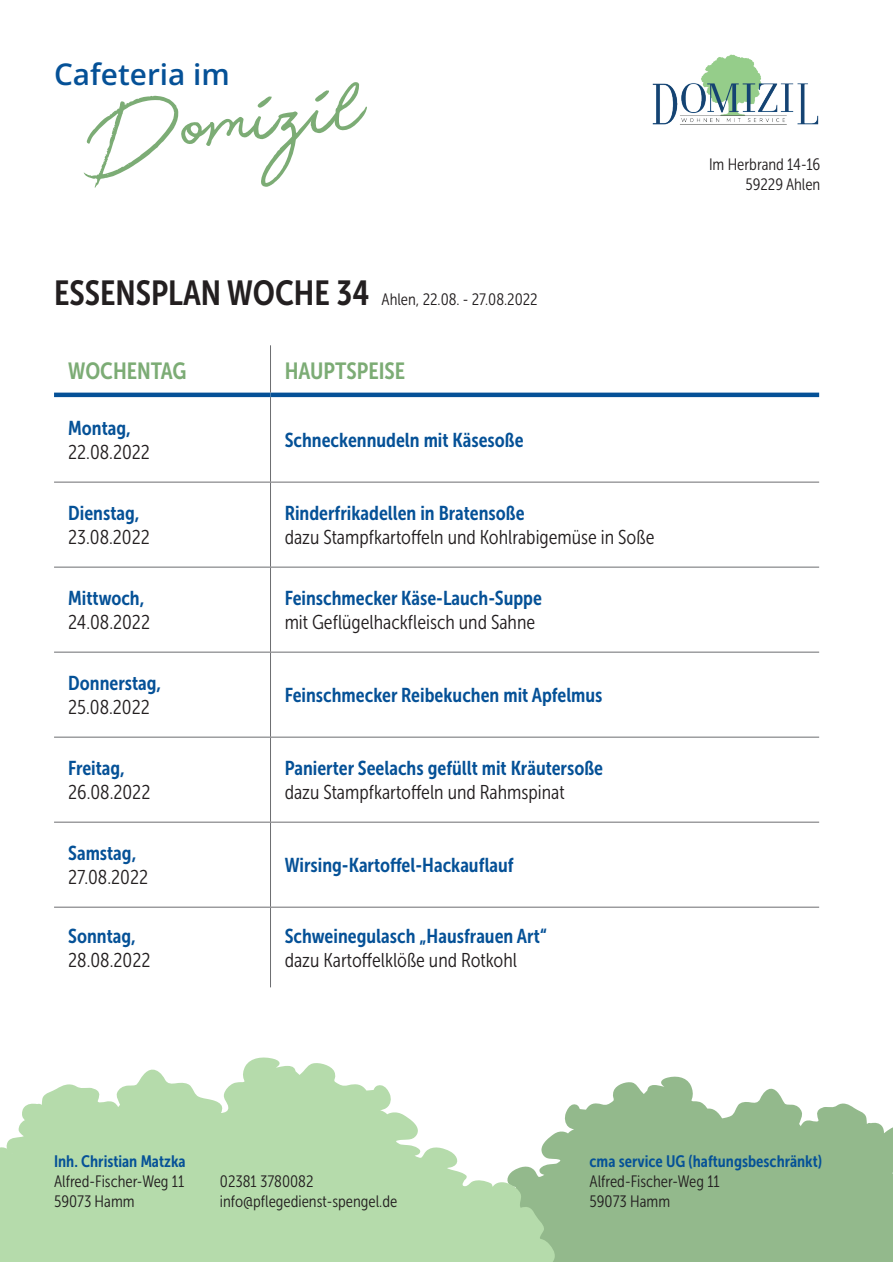
<style>
.page{position:relative;width:893px;height:1262px;background:#fff}
.page>*{position:absolute;margin:0;border:0;box-sizing:border-box;transform-origin:0 0}
.t1{font:116.1px "Beauty";color:#7cac75}
.t2{font:29.7px "Open Sans";color:#055197}
.t3{font:23.4px "Museo Sans Cond 700";color:#7cac75}
.t4{font:19.95px "Museo Sans Cond 700";color:#055197}
.t5{font:19.95px "Museo Sans Cond 300";color:#231f20}
.t6{font:16.5px/19.8px "Museo Sans Cond 300";color:#231f20}
.t7{font:16.5px "Museo Sans Cond 700";color:#055197}
.s1{font-family:"Museo Sans Cond 700";font-size:34.65px}
</style>
<div class="page">
<svg style="left:567px;top:1076px;width:326px;height:186px;background:#a2c29c"></svg>
<svg style="left:0;top:1057px;width:567px;height:205px;fill:#b5dbab"></svg>
<hr style="left:270px;top:397px;width:1px;height:85px;background:#6c6d70">
<hr style="left:54px;top:482px;width:216px;height:1px;background:#6c6d70">
<hr style="left:270px;top:482px;width:549px;height:1px;background:#6c6d70">
<hr style="left:270px;top:483px;width:1px;height:84px;background:#6c6d70">
<hr style="left:54px;top:567px;width:216px;height:1px;background:#6c6d70">
<hr style="left:270px;top:567px;width:549px;height:1px;background:#6c6d70">
<hr style="left:270px;top:568px;width:1px;height:84px;background:#6c6d70">
<hr style="left:54px;top:652px;width:216px;height:1px;background:#6c6d70">
<hr style="left:270px;top:652px;width:549px;height:1px;background:#6c6d70">
<hr style="left:270px;top:653px;width:1px;height:84px;background:#6c6d70">
<hr style="left:54px;top:737px;width:216px;height:1px;background:#6c6d70">
<hr style="left:270px;top:737px;width:549px;height:1px;background:#6c6d70">
<hr style="left:270px;top:738px;width:1px;height:84px;background:#6c6d70">
<hr style="left:54px;top:822px;width:216px;height:1px;background:#6c6d70">
<hr style="left:270px;top:822px;width:549px;height:1px;background:#6c6d70">
<hr style="left:270px;top:823px;width:1px;height:84px;background:#6c6d70">
<hr style="left:54px;top:907px;width:216px;height:1px;background:#6c6d70">
<hr style="left:270px;top:907px;width:549px;height:1px;background:#6c6d70">
<hr style="left:270px;top:908px;width:1px;height:79px;background:#6c6d70">
<hr style="left:54px;top:393px;width:216px;height:4px;background:#055197">
<hr style="left:270px;top:393px;width:549px;height:4px;background:#055197">
<hr style="left:270px;top:345px;width:1px;height:48px;background:#6c6d70">
<svg style="left:682px;top:1098px;width:54px;height:50px"></svg>
<svg style="left:0;top:1133px;width:20px;height:64px"></svg>
<svg style="left:842px;top:1111px;width:51px;height:64px;background:#a0c19a"></svg>
<img style="left:652px;top:54px;width:167px;height:71px">
<h2 class="t2" style="left:54px;top:53px;width:177px">Cafeteria im</h2>
<h1 class="t1" style="left:91px;top:90px;width:272px;rotate:-6deg">Domizil</h1>
<p class="t6" style="left:54px;top:290px;width:485px"><span class="s1">ESSENSPLAN WOCHE 34</span> Ahlen, 22.08. - 27.08.2022</p>
<p class="t3" style="left:68px;top:358px;width:120px">WOCHENTAG</p>
<p class="t3" style="left:285px;top:358px;width:122px">HAUPTSPEISE</p>
<p class="t4" style="left:68px;top:417px;width:64px">Montag,</p>
<p class="t5" style="left:68px;top:441px;width:83px">22.08.2022</p>
<p class="t4" style="left:68px;top:502px;width:73px">Dienstag,</p>
<p class="t5" style="left:68px;top:526px;width:83px">23.08.2022</p>
<p class="t4" style="left:68px;top:587px;width:78px">Mittwoch,</p>
<p class="t5" style="left:68px;top:612px;width:83px">24.08.2022</p>
<p class="t4" style="left:68px;top:672px;width:95px">Donnerstag,</p>
<p class="t5" style="left:68px;top:697px;width:83px">25.08.2022</p>
<p class="t4" style="left:68px;top:757px;width:58px">Freitag,</p>
<p class="t5" style="left:68px;top:782px;width:84px">26.08.2022</p>
<p class="t4" style="left:68px;top:842px;width:70px">Samstag,</p>
<p class="t5" style="left:68px;top:867px;width:81px">27.08.2022</p>
<p class="t4" style="left:68px;top:925px;width:69px">Sonntag,</p>
<p class="t5" style="left:68px;top:949px;width:84px">28.08.2022</p>
<p class="t4" style="left:285px;top:429px;width:240px">Schneckennudeln mit Käsesoße</p>
<p class="t4" style="left:285px;top:502px;width:241px">Rinderfrikadellen in Bratensoße</p>
<p class="t5" style="left:285px;top:526px;width:371px">dazu Stampfkartoffeln und Kohlrabigemüse in Soße</p>
<p class="t4" style="left:285px;top:587px;width:259px">Feinschmecker Käse-Lauch-Suppe</p>
<p class="t5" style="left:285px;top:612px;width:252px">mit Geflügelhackfleisch und Sahne</p>
<p class="t4" style="left:285px;top:684px;width:319px">Feinschmecker Reibekuchen mit Apfelmus</p>
<p class="t4" style="left:285px;top:757px;width:320px">Panierter Seelachs gefüllt mit Kräutersoße</p>
<p class="t5" style="left:285px;top:782px;width:281px">dazu Stampfkartoffeln und Rahmspinat</p>
<p class="t4" style="left:285px;top:854px;width:231px">Wirsing-Kartoffel-Hackauflauf</p>
<p class="t4" style="left:285px;top:925px;width:264px">Schweinegulasch „Hausfrauen Art“</p>
<p class="t5" style="left:285px;top:949px;width:234px">dazu Kartoffelklöße und Rotkohl</p>
<p class="t6" style="left:709px;top:155px;width:113px;text-align:right">Im Herbrand 14-16<br>59229 Ahlen</p>
<p class="t7" style="left:54px;top:1152px;width:133px">Inh. Christian Matzka</p>
<p class="t6" style="left:54px;top:1172px;width:132px">Alfred-Fischer-Weg 11<br>59073 Hamm</p>
<p class="t6" style="left:220px;top:1171px;width:179px">02381 3780082 info@pflegedienst-spengel.de</p>
<p class="t7" style="left:589px;top:1152px;width:234px">cma service UG (haftungsbeschränkt)</p>
<p class="t6" style="left:589px;top:1172px;width:132px">Alfred-Fischer-Weg 11<br>59073 Hamm</p>
</div>
